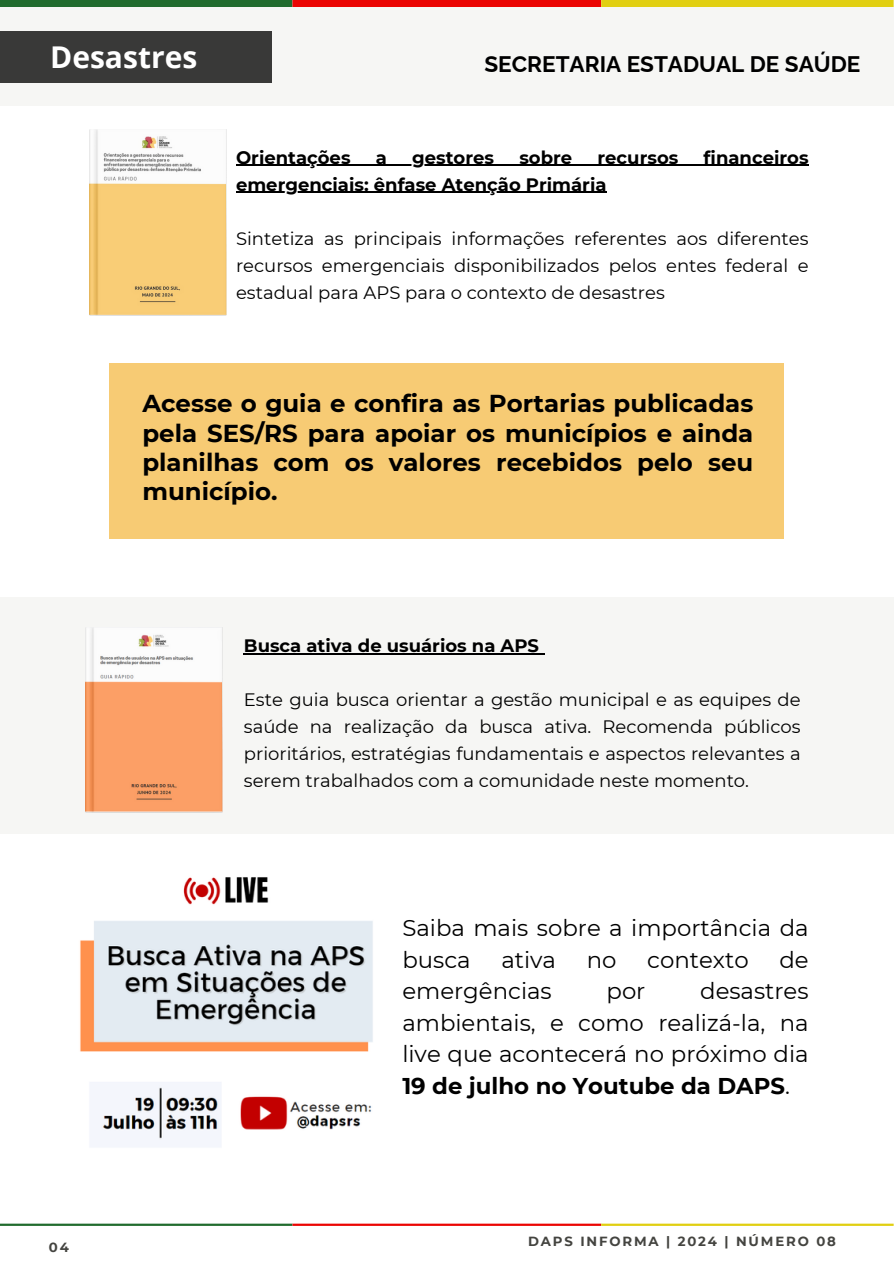
<style>
.page{position:relative;width:894px;height:1264px;background:#fff}
.page>*{position:absolute;margin:0;border:0;box-sizing:border-box;transform-origin:0 0}
.t1{font:700 30px "Open Sans";color:#fff}
.t2{font:700 24.45px/29.2px "Montserrat";color:#000;text-align:justify}
.t3{font:22.8px/31.5px "Montserrat";color:#000}
.t4{font:700 22.5px "Raleway";color:#000}
.t5{font:18px/27px "Montserrat";color:#000}
.t6{font:700 18px "Montserrat";color:#000}
.t7{font:700 13.2px "Montserrat";letter-spacing:.14em;color:#444440}
.s1{font-weight:700}
</style>
<div class="page">
<div style="left:0;top:0;width:292px;height:8px;background:#216b2e"></div>
<div style="left:292px;top:0;width:309px;height:8px;background:#eb0503"></div>
<div style="left:601px;top:0;width:292px;height:8px;background:#e1cf11"></div>
<hr style="left:0;top:1223px;width:292px;height:2px;background:#216b2e">
<hr style="left:292px;top:1223px;width:309px;height:2px;background:#eb0503">
<hr style="left:601px;top:1223px;width:292px;height:2px;background:#e1cf11">
<div style="left:0;top:8px;width:893px;height:98px;background:#f6f6f4"></div>
<div style="left:0;top:31px;width:271px;height:52px;background:#393938"></div>
<div style="left:0;top:597px;width:893px;height:236px;background:#f6f6f4"></div>
<img style="left:89px;top:130px;width:137px;height:186px">
<img style="left:86px;top:628px;width:136px;height:184px">
<div style="left:109px;top:363px;width:674px;height:176px;background:#f7cb74"></div>
<img style="left:80px;top:877px;width:293px;height:270px">
<hr style="left:236px;top:165px;width:572px;height:1px;background:#000">
<hr style="left:236px;top:192px;width:370px;height:1px;background:#000">
<hr style="left:244px;top:653px;width:295px;height:1px;background:#000">
<p class="t1" style="left:50px;top:36px;width:149px">Desastres</p>
<h6 class="t4" style="left:484px;top:51px;width:377px">SECRETARIA ESTADUAL DE SAÚDE</h6>
<h3 class="t6" style="left:236px;top:146px;width:116px">Orientações</h3>
<h3 class="t6" style="left:376px;top:146px;width:13px">a</h3>
<h3 class="t6" style="left:412px;top:146px;width:83px">gestores</h3>
<h3 class="t6" style="left:519px;top:146px;width:54px">sobre</h3>
<h3 class="t6" style="left:597px;top:146px;width:82px">recursos</h3>
<h3 class="t6" style="left:703px;top:146px;width:106px">financeiros</h3>
<p class="t6" style="left:236px;top:173px;width:372px">emergenciais: ênfase Atenção Primária</p>
<p class="t5" style="left:236px;top:224px;width:574px">Sintetiza as principais informações referentes aos diferentes</p>
<h5 class="t5" style="left:236px;top:251px;width:574px">recursos emergenciais disponibilizados pelos entes federal e estadual para APS para o contexto de desastres</h5>
<h4 class="t2" style="left:142px;top:389px;width:612px">Acesse o guia e confira as Portarias publicadas pela SES/RS para apoiar os municípios e ainda planilhas com os valores recebidos pelo seu município.</h4>
<h6 class="t6" style="left:244px;top:635px;width:296px">Busca ativa de usuários na APS</h6>
<p class="t5" style="left:244px;top:686px;width:558px;text-align:justify">Este guia busca orientar a gestão municipal e as equipes de saúde na realização da busca ativa. Recomenda públicos prioritários, estratégias fundamentais e aspectos relevantes a serem trabalhados com a comunidade neste momento.</p>
<h5 class="t7" style="left:49px;top:1239px;width:21px">04</h5>
<p class="t3" style="left:402px;top:912px;width:407px">Saiba mais sobre a importância da busca</p>
<p class="t3" style="left:501px;top:943px;width:56px">ativa</p>
<p class="t3" style="left:586px;top:943px;width:31px">no</p>
<p class="t3" style="left:647px;top:943px;width:103px">contexto</p>
<p class="t3" style="left:779px;top:943px;width:31px">de</p>
<p class="t3" style="left:402px;top:975px;width:151px">emergências</p>
<p class="t3" style="left:606px;top:975px;width:40px">por</p>
<p class="t3" style="left:402px;top:975px;width:407px;text-align:justify;text-indent:298px">desastres ambientais, e como realizá-la, na live que acontecerá no próximo dia <span class="s1">19 de julho no Youtube da DAPS</span>.</p>
<h2 class="t7" style="left:528px;top:1232px;width:309px">DAPS INFORMA | 2024 | NÚMERO 08</h2>
</div>
